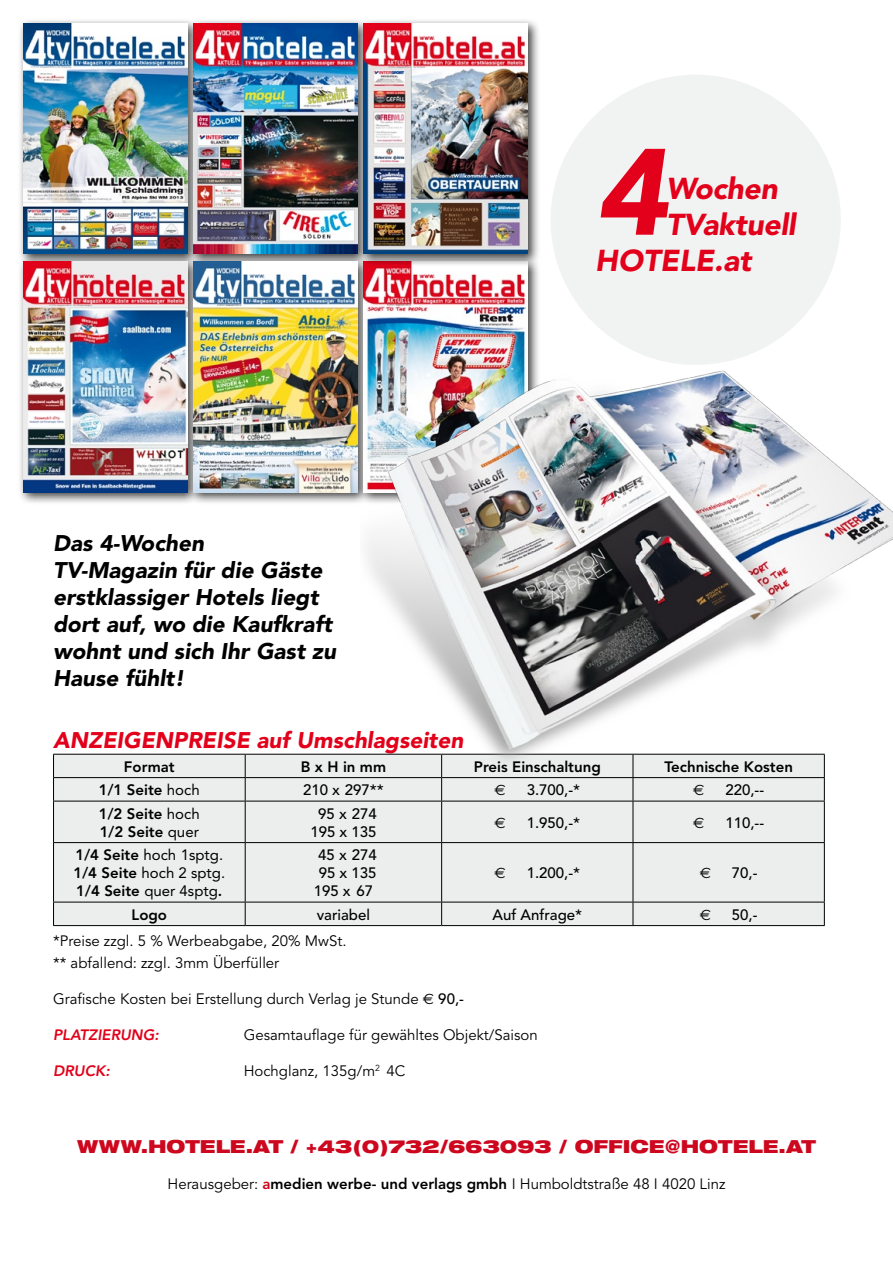
<style>
.page{position:relative;width:893px;height:1263px;background:#fff}
.page>*{position:absolute;margin:0;border:0;box-sizing:border-box;transform-origin:0 0}
.t1{font:italic 900 121.2px "Avenir";color:#e2001a}
.t2{font:italic 900 30px/36px "Avenir";letter-spacing:-.01em;color:#e2001a}
.t3{font:italic 900 22.5px/27px "Avenir";color:#000}
.t4{font:italic 900 22.5px "Avenir";color:#e2001a}
.t5{font:900 expanded 18px "Helvetica Neue";letter-spacing:-.005em;color:#cd071e}
.t6{font:15px "Avenir";color:#000}
.t7{font:800 15px "Avenir";color:#000}
.t8{font:500 15px "Avenir";color:#000}
.t9{font:15px "Avenir";color:#000}
.t10{font:italic 800 15px "Avenir";color:#e2001a}
.t11{font:15px "Euro Sans";color:#000}
.s1{font-weight:400}
.s2{font-weight:800}
.s3{font-family:"Euro Sans"}
.s4{font-weight:500}
.s5{font-weight:800;color:#cd071e}
</style>
<div class="page">
<div style="left:551px;top:75px;width:290px;height:290px;background:#eceded;border-radius:50%"></div>
<div style="left:54px;top:755px;width:770px;height:170px;background:#eceded"></div>
<hr style="left:53px;top:754px;width:192px;height:1px;background:#000">
<hr style="left:245px;top:754px;width:197px;height:1px;background:#000">
<hr style="left:53px;top:777px;width:192px;height:1px;background:#000">
<svg style="left:53px;top:754px;width:1px;height:47px"></svg>
<hr style="left:245px;top:777px;width:197px;height:1px;background:#000">
<svg style="left:245px;top:754px;width:1px;height:47px"></svg>
<svg style="left:441px;top:778px;width:1px;height:23px"></svg>
<svg style="left:633px;top:778px;width:1px;height:23px"></svg>
<svg style="left:824px;top:778px;width:1px;height:23px"></svg>
<hr style="left:53px;top:801px;width:192px;height:1px;background:#000">
<hr style="left:53px;top:801px;width:1px;height:41px;background:#000">
<hr style="left:245px;top:801px;width:197px;height:1px;background:#000">
<hr style="left:245px;top:801px;width:1px;height:41px;background:#000">
<hr style="left:442px;top:801px;width:191px;height:1px;background:#000">
<hr style="left:441px;top:801px;width:1px;height:41px;background:#000">
<hr style="left:633px;top:801px;width:192px;height:1px;background:#000">
<hr style="left:633px;top:801px;width:1px;height:41px;background:#000">
<hr style="left:824px;top:801px;width:1px;height:41px;background:#000">
<hr style="left:53px;top:842px;width:192px;height:1px;background:#000">
<hr style="left:53px;top:843px;width:1px;height:59px;background:#000">
<hr style="left:245px;top:842px;width:197px;height:1px;background:#000">
<hr style="left:245px;top:843px;width:1px;height:59px;background:#000">
<hr style="left:442px;top:842px;width:191px;height:1px;background:#000">
<hr style="left:441px;top:843px;width:1px;height:59px;background:#000">
<hr style="left:633px;top:842px;width:192px;height:1px;background:#000">
<hr style="left:633px;top:843px;width:1px;height:59px;background:#000">
<hr style="left:824px;top:843px;width:1px;height:59px;background:#000">
<hr style="left:53px;top:902px;width:192px;height:1px;background:#000">
<svg style="left:53px;top:902px;width:1px;height:23px"></svg>
<hr style="left:245px;top:902px;width:197px;height:1px;background:#000">
<svg style="left:245px;top:902px;width:1px;height:23px"></svg>
<hr style="left:442px;top:902px;width:191px;height:1px;background:#000">
<svg style="left:441px;top:902px;width:1px;height:23px"></svg>
<hr style="left:633px;top:902px;width:192px;height:1px;background:#000">
<svg style="left:633px;top:902px;width:1px;height:23px"></svg>
<svg style="left:824px;top:902px;width:1px;height:23px"></svg>
<hr style="left:53px;top:925px;width:192px;height:1px;background:#000">
<hr style="left:245px;top:925px;width:197px;height:1px;background:#000">
<hr style="left:442px;top:925px;width:191px;height:1px;background:#000">
<hr style="left:633px;top:925px;width:192px;height:1px;background:#000">
<div style="left:17px;top:17px;width:191px;height:256px;background:#000;opacity:.75"></div>
<img style="left:23px;top:23px;width:164px;height:231px">
<div style="left:17px;top:256px;width:191px;height:255px;background:#000;opacity:.75"></div>
<img style="left:23px;top:261px;width:164px;height:231px">
<div style="left:188px;top:17px;width:190px;height:256px;background:#000;opacity:.75"></div>
<img style="left:193px;top:23px;width:165px;height:231px">
<div style="left:188px;top:256px;width:190px;height:255px;background:#000;opacity:.75"></div>
<img style="left:193px;top:261px;width:165px;height:231px">
<div style="left:358px;top:256px;width:190px;height:255px;background:#000;opacity:.75"></div>
<img style="left:364px;top:273px;width:164px;height:48px">
<div style="left:358px;top:17px;width:190px;height:256px;background:#000;opacity:.75"></div>
<img style="left:364px;top:23px;width:164px;height:231px">
<img style="left:360px;top:321px;width:533px;height:457px">
<div style="left:72px;top:24px;width:75px;height:10px;background:#fff"></div>
<div style="left:243px;top:264px;width:75px;height:10px;background:#fff"></div>
<p class="t3" style="left:53px;top:529px;width:152px">Das 4-Wochen</p>
<p class="t3" style="left:53px;top:556px;width:284px">TV-Magazin für die Gäste erstklassiger Hotels liegt dort auf, wo die Kaufkraft wohnt und sich Ihr Gast zu<br>Hause fühlt!</p>
<p class="t1" style="left:595px;top:119px;width:73px">4</p>
<p class="t2" style="left:666px;top:170px;width:131px">Wochen<br>TVaktuell</p>
<p class="t2" style="left:595px;top:242px;width:158px">HOTELE.at</p>
<p class="t4" style="left:53px;top:726px;width:412px">ANZEIGENPREISE auf Umschlagseiten</p>
<p class="t7" style="left:124px;top:757px;width:52px">Format</p>
<p class="t7" style="left:301px;top:757px;width:87px">B x H in mm</p>
<p class="t7" style="left:474px;top:757px;width:128px">Preis Einschaltung</p>
<p class="t7" style="left:664px;top:757px;width:130px">Technische Kosten</p>
<p class="t7" style="left:99px;top:781px;width:102px">1/1 Seite <span class="s1">hoch</span></p>
<p class="t8" style="left:303px;top:781px;width:82px">210 x 297**</p>
<p class="t11" style="left:495px;top:781px;width:13px">€</p>
<p class="t8" style="left:527px;top:781px;width:55px">3.700,-*</p>
<p class="t11" style="left:693px;top:781px;width:13px">€</p>
<p class="t8" style="left:725px;top:781px;width:40px">220,--</p>
<p class="t7" style="left:99px;top:804px;width:102px">1/2 Seite <span class="s1">hoch</span></p>
<p class="t7" style="left:100px;top:822px;width:101px">1/2 Seite <span class="s1">quer</span></p>
<p class="t8" style="left:318px;top:805px;width:60px">95 x 274</p>
<p class="t8" style="left:310px;top:823px;width:68px">195 x 135</p>
<p class="t11" style="left:495px;top:814px;width:13px">€</p>
<p class="t8" style="left:527px;top:814px;width:55px">1.950,-*</p>
<p class="t11" style="left:693px;top:814px;width:13px">€</p>
<p class="t8" style="left:725px;top:814px;width:40px">110,--</p>
<p class="t9" style="left:75px;top:846px;width:149px"><span class="s2">1/4 Seite</span> hoch 1sptg.</p>
<p class="t9" style="left:74px;top:864px;width:153px"><span class="s2">1/4 Seite</span> hoch 2 sptg.</p>
<p class="t7" style="left:76px;top:882px;width:148px">1/4 Seite <span class="s1">quer 4sptg</span>.</p>
<p class="t8" style="left:318px;top:846px;width:60px">45 x 274</p>
<p class="t8" style="left:319px;top:864px;width:59px">95 x 135</p>
<p class="t8" style="left:314px;top:882px;width:61px">195 x 67</p>
<p class="t11" style="left:495px;top:864px;width:13px">€</p>
<p class="t8" style="left:527px;top:864px;width:55px">1.200,-*</p>
<p class="t11" style="left:700px;top:864px;width:13px">€</p>
<p class="t8" style="left:732px;top:864px;width:27px">70,-</p>
<p class="t7" style="left:132px;top:905px;width:37px">Logo</p>
<p class="t8" style="left:317px;top:906px;width:55px">variabel</p>
<p class="t8" style="left:492px;top:906px;width:91px">Auf Anfrage*</p>
<p class="t11" style="left:700px;top:906px;width:13px">€</p>
<p class="t8" style="left:732px;top:906px;width:27px">50,-</p>
<p class="t6" style="left:53px;top:933px;width:295px">*Preise zzgl. 5 % Werbeabgabe, 20% MwSt.</p>
<p class="t6" style="left:53px;top:954px;width:228px">** abfallend: zzgl. 3mm Überfüller</p>
<p class="t6" style="left:53px;top:990px;width:412px">Grafische Kosten bei Erstellung durch Verlag je Stunde <span class="s3">€</span> <span class="s4">90,-</span></p>
<p class="t10" style="left:53px;top:1026px;width:107px">PLATZIERUNG:</p>
<p class="t6" style="left:244px;top:1026px;width:296px">Gesamtauflage für gewähltes Objekt/Saison</p>
<p class="t10" style="left:53px;top:1062px;width:58px">DRUCK:</p>
<p class="t6" style="left:244px;top:1062px;width:163px">Hochglanz, 135g/m<sup>2</sup> 4C</p>
<p class="t5" style="left:77px;top:1134px;width:735px">WWW.HOTELE.AT / +43(0)732/663093 / OFFICE@HOTELE.AT</p>
<p class="t6" style="left:167px;top:1175px;width:559px">Herausgeber: <span class="s5">a</span><span class="s2">medien werbe- und verlags gmbh</span> I Humboldtstraße 48 I 4020 Linz</p>
</div>
